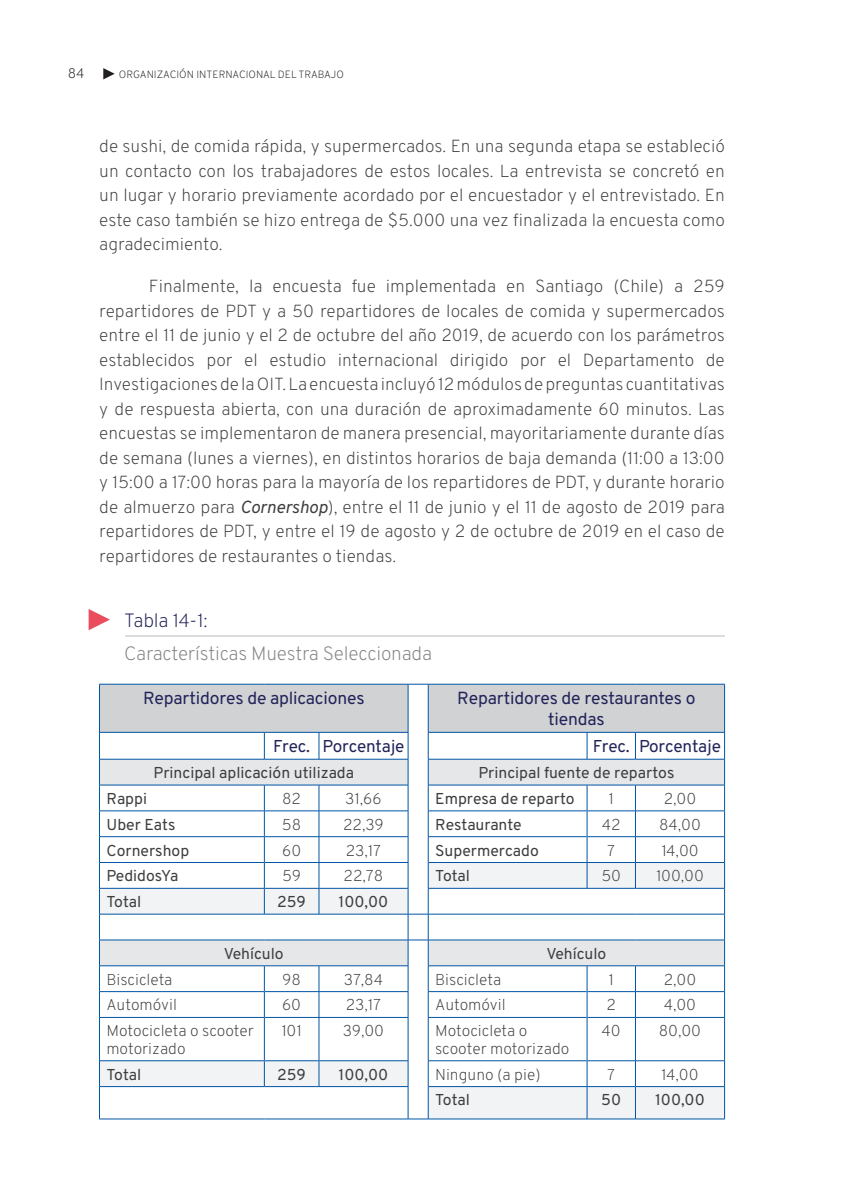
<style>
.page{position:relative;width:844px;height:1191px;background:#fff}
.page>*{position:absolute;margin:0;border:0;box-sizing:border-box;transform-origin:0 0}
.t1{font:200 19.25px "Overpass";letter-spacing:-.01em;color:#808285}
.t2{font:200 19.25px "Overpass";letter-spacing:-.01em;color:#222359}
.t3{font:200 17.5px/24.5px "Overpass";color:#3e3e3f;text-align:justify}
.t4{font:17.5px/21px "Overpass";letter-spacing:-.01em;color:#222359;text-align:center}
.t5{font:17.15px "Overpass";letter-spacing:-.01em;color:#222359}
.t6{font:200 15.75px/17.5px "Overpass";color:#3e3e3f}
.t7{font:15.75px "Overpass";color:#3e3e3f}
.t8{font:200 14px "Overpass";color:#231f20}
.t9{font:200 10.5px "Overpass";color:#231f20}
.s1{font-weight:400;font-style:italic}
</style>
<div class="page">
<svg style="left:103px;top:68px;width:12px;height:11px"></svg>
<svg style="left:100px;top:1017px;width:624px;height:101px"></svg>
<hr style="left:99px;top:1017px;width:165px;height:1px;background:#0155a4">
<hr style="left:99px;top:1017px;width:1px;height:43px;background:#0155a4">
<hr style="left:265px;top:1017px;width:54px;height:1px;background:#0155a4">
<hr style="left:319px;top:1017px;width:89px;height:1px;background:#0155a4">
<hr style="left:318px;top:1017px;width:1px;height:43px;background:#0155a4">
<hr style="left:407px;top:1017px;width:1px;height:43px;background:#0155a4">
<hr style="left:428px;top:1017px;width:158px;height:1px;background:#0155a4">
<hr style="left:428px;top:1017px;width:1px;height:43px;background:#0155a4">
<hr style="left:587px;top:1017px;width:48px;height:1px;background:#0155a4">
<hr style="left:635px;top:1017px;width:89px;height:1px;background:#0155a4">
<hr style="left:635px;top:1017px;width:1px;height:43px;background:#0155a4">
<hr style="left:724px;top:1017px;width:1px;height:43px;background:#0155a4">
<svg style="left:99px;top:1060px;width:1px;height:26px"></svg>
<svg style="left:318px;top:1061px;width:1px;height:25px"></svg>
<svg style="left:407px;top:1061px;width:1px;height:25px"></svg>
<hr style="left:428px;top:1060px;width:158px;height:1px;background:#0155a4">
<svg style="left:428px;top:1061px;width:1px;height:25px"></svg>
<hr style="left:587px;top:1060px;width:48px;height:1px;background:#0155a4">
<hr style="left:635px;top:1060px;width:89px;height:1px;background:#0155a4">
<svg style="left:635px;top:1061px;width:1px;height:25px"></svg>
<svg style="left:724px;top:1061px;width:1px;height:25px"></svg>
<hr style="left:99px;top:1086px;width:165px;height:1px;background:#0155a4">
<hr style="left:99px;top:1086px;width:1px;height:32px;background:#0155a4">
<hr style="left:264px;top:1086px;width:55px;height:1px;background:#0155a4">
<hr style="left:319px;top:1086px;width:89px;height:1px;background:#0155a4">
<hr style="left:407px;top:1086px;width:1px;height:32px;background:#0155a4">
<hr style="left:635px;top:1087px;width:1px;height:31px;background:#0155a4">
<hr style="left:724px;top:1086px;width:1px;height:32px;background:#0155a4">
<hr style="left:99px;top:1118px;width:165px;height:1px;background:#0155a4">
<hr style="left:264px;top:1118px;width:55px;height:1px;background:#0155a4">
<hr style="left:319px;top:1118px;width:89px;height:1px;background:#0155a4">
<svg style="left:408px;top:1118px;width:20px;height:1px"></svg>
<hr style="left:428px;top:1118px;width:159px;height:1px;background:#0155a4">
<hr style="left:587px;top:1118px;width:48px;height:1px;background:#0155a4">
<hr style="left:635px;top:1118px;width:89px;height:1px;background:#0155a4">
<hr style="left:264px;top:1017px;width:1px;height:43px;background:#0155a4">
<hr style="left:100px;top:1060px;width:164px;height:1px;background:#0155a4">
<hr style="left:264px;top:1060px;width:55px;height:1px;background:#0155a4">
<hr style="left:319px;top:1060px;width:89px;height:1px;background:#0155a4">
<hr style="left:428px;top:1086px;width:159px;height:1px;background:#0155a4">
<hr style="left:587px;top:1086px;width:48px;height:1px;background:#0155a4">
<hr style="left:635px;top:1086px;width:89px;height:1px;background:#0155a4">
<svg style="left:99px;top:684px;width:626px;height:333px"></svg>
<hr style="left:586px;top:1017px;width:1px;height:43px;background:#0155a4">
<svg style="left:586px;top:1060px;width:1px;height:26px"></svg>
<hr style="left:586px;top:1087px;width:1px;height:31px;background:#0155a4">
<hr style="left:428px;top:1086px;width:1px;height:32px;background:#0155a4">
<svg style="left:264px;top:1061px;width:1px;height:25px"></svg>
<svg style="left:89px;top:609px;width:21px;height:21px"></svg>
<hr style="left:125px;top:635px;width:599px;height:1px;background:#bcbdc0">
<p class="t8" style="left:68px;top:65px;width:18px">84</p>
<p class="t9" style="left:119px;top:68px;width:227px">ORGANIZACIÓN INTERNACIONAL DEL TRABAJO</p>
<p class="t3" style="left:99px;top:134px;width:627px">de sushi, de comida rápida, y supermercados. En una segunda etapa se estableció un contacto con los trabajadores de estos locales. La entrevista se concretó en un lugar y horario previamente acordado por el encuestador y el entrevistado. En este caso también se hizo entrega de $5.000 una vez finalizada la encuesta como agradecimiento.</p>
<p class="t3" style="left:99px;top:274px;width:627px;text-indent:50px">Finalmente, la encuesta fue implementada en Santiago (Chile) a 259 repartidores de PDT y a 50 repartidores de locales de comida y supermercados entre el 11 de junio y el 2 de octubre del año 2019, de acuerdo con los parámetros establecidos por el estudio internacional dirigido por el Departamento de Investigaciones de la OIT. La encuesta incluyó 12 módulos de preguntas cuantitativas y de respuesta abierta, con una duración de aproximadamente 60 minutos. Las encuestas se implementaron de manera presencial, mayoritariamente durante días de semana (lunes a viernes), en distintos horarios de baja demanda (11:00 a 13:00 y 15:00 a 17:00 horas para la mayoría de los repartidores de PDT, y durante horario de almuerzo para <span class="s1">Cornershop</span>), entre el 11 de junio y el 11 de agosto de 2019 para repartidores de PDT, y entre el 19 de agosto y 2 de octubre de 2019 en el caso de repartidores de restaurantes o tiendas.</p>
<p class="t2" style="left:124px;top:608px;width:85px">Tabla 14-1:</p>
<p class="t1" style="left:124px;top:641px;width:309px">Características Muestra Seleccionada</p>
<p class="t4" style="left:143px;top:688px;width:223px">Repartidores de aplicaciones</p>
<p class="t4" style="left:457px;top:688px;width:240px">Repartidores de restaurantes o tiendas</p>
<p class="t5" style="left:273px;top:735px;width:133px">Frec. Porcentaje</p>
<p class="t5" style="left:592px;top:735px;width:130px">Frec. Porcentaje</p>
<p class="t7" style="left:153px;top:763px;width:202px">Principal aplicación utilizada</p>
<p class="t7" style="left:478px;top:763px;width:197px">Principal fuente de repartos</p>
<p class="t7" style="left:106px;top:788px;width:42px">Rappi</p>
<p class="t6" style="left:282px;top:789px;width:20px">82</p>
<p class="t6" style="left:345px;top:789px;width:38px">31,66</p>
<p class="t7" style="left:435px;top:788px;width:141px">Empresa de reparto</p>
<p class="t6" style="left:608px;top:789px;width:7px">1</p>
<p class="t6" style="left:663px;top:789px;width:34px">2,00</p>
<p class="t7" style="left:106px;top:814px;width:70px">Uber Eats</p>
<p class="t6" style="left:282px;top:815px;width:21px">58</p>
<p class="t6" style="left:343px;top:815px;width:42px">22,39</p>
<p class="t7" style="left:435px;top:814px;width:88px">Restaurante</p>
<p class="t6" style="left:601px;top:815px;width:20px">42</p>
<p class="t6" style="left:659px;top:815px;width:43px">84,00</p>
<p class="t7" style="left:106px;top:840px;width:84px">Cornershop</p>
<p class="t6" style="left:282px;top:841px;width:21px">60</p>
<p class="t6" style="left:345px;top:841px;width:37px">23,17</p>
<p class="t7" style="left:435px;top:840px;width:105px">Supermercado</p>
<p class="t6" style="left:607px;top:841px;width:9px">7</p>
<p class="t6" style="left:661px;top:841px;width:39px">14,00</p>
<p class="t7" style="left:106px;top:866px;width:73px">PedidosYa</p>
<p class="t6" style="left:282px;top:867px;width:20px">59</p>
<p class="t6" style="left:343px;top:867px;width:41px">22,78</p>
<p class="t7" style="left:435px;top:866px;width:36px">Total</p>
<p class="t6" style="left:601px;top:867px;width:21px">50</p>
<p class="t6" style="left:655px;top:867px;width:49px">100,00</p>
<p class="t7" style="left:106px;top:892px;width:36px">Total</p>
<p class="t7" style="left:277px;top:892px;width:30px">259</p>
<p class="t7" style="left:338px;top:892px;width:51px">100,00</p>
<p class="t7" style="left:224px;top:943px;width:61px">Vehículo</p>
<p class="t7" style="left:546px;top:943px;width:61px">Vehículo</p>
<p class="t6" style="left:106px;top:970px;width:67px">Biscicleta</p>
<p class="t6" style="left:282px;top:970px;width:20px">98</p>
<p class="t6" style="left:344px;top:970px;width:41px">37,84</p>
<p class="t6" style="left:435px;top:970px;width:67px">Biscicleta</p>
<p class="t6" style="left:608px;top:970px;width:7px">1</p>
<p class="t6" style="left:663px;top:970px;width:34px">2,00</p>
<p class="t6" style="left:106px;top:996px;width:72px">Automóvil</p>
<p class="t6" style="left:282px;top:996px;width:21px">60</p>
<p class="t6" style="left:345px;top:996px;width:37px">23,17</p>
<p class="t6" style="left:435px;top:996px;width:72px">Automóvil</p>
<p class="t6" style="left:606px;top:996px;width:11px">2</p>
<p class="t6" style="left:663px;top:996px;width:34px">4,00</p>
<p class="t6" style="left:106px;top:1022px;width:149px">Motocicleta o scooter motorizado</p>
<p class="t6" style="left:281px;top:1022px;width:22px">101</p>
<p class="t6" style="left:342px;top:1022px;width:43px">39,00</p>
<p class="t6" style="left:435px;top:1022px;width:136px">Motocicleta o scooter motorizado</p>
<p class="t6" style="left:601px;top:1022px;width:21px">40</p>
<p class="t6" style="left:658px;top:1022px;width:44px">80,00</p>
<p class="t7" style="left:106px;top:1064px;width:36px">Total</p>
<p class="t7" style="left:277px;top:1064px;width:30px">259</p>
<p class="t7" style="left:338px;top:1064px;width:51px">100,00</p>
<p class="t6" style="left:435px;top:1065px;width:107px">Ninguno (a pie)</p>
<p class="t6" style="left:607px;top:1065px;width:9px">7</p>
<p class="t6" style="left:661px;top:1065px;width:39px">14,00</p>
<p class="t7" style="left:435px;top:1090px;width:36px">Total</p>
<p class="t7" style="left:601px;top:1090px;width:21px">50</p>
<p class="t7" style="left:655px;top:1090px;width:51px">100,00</p>
</div>
